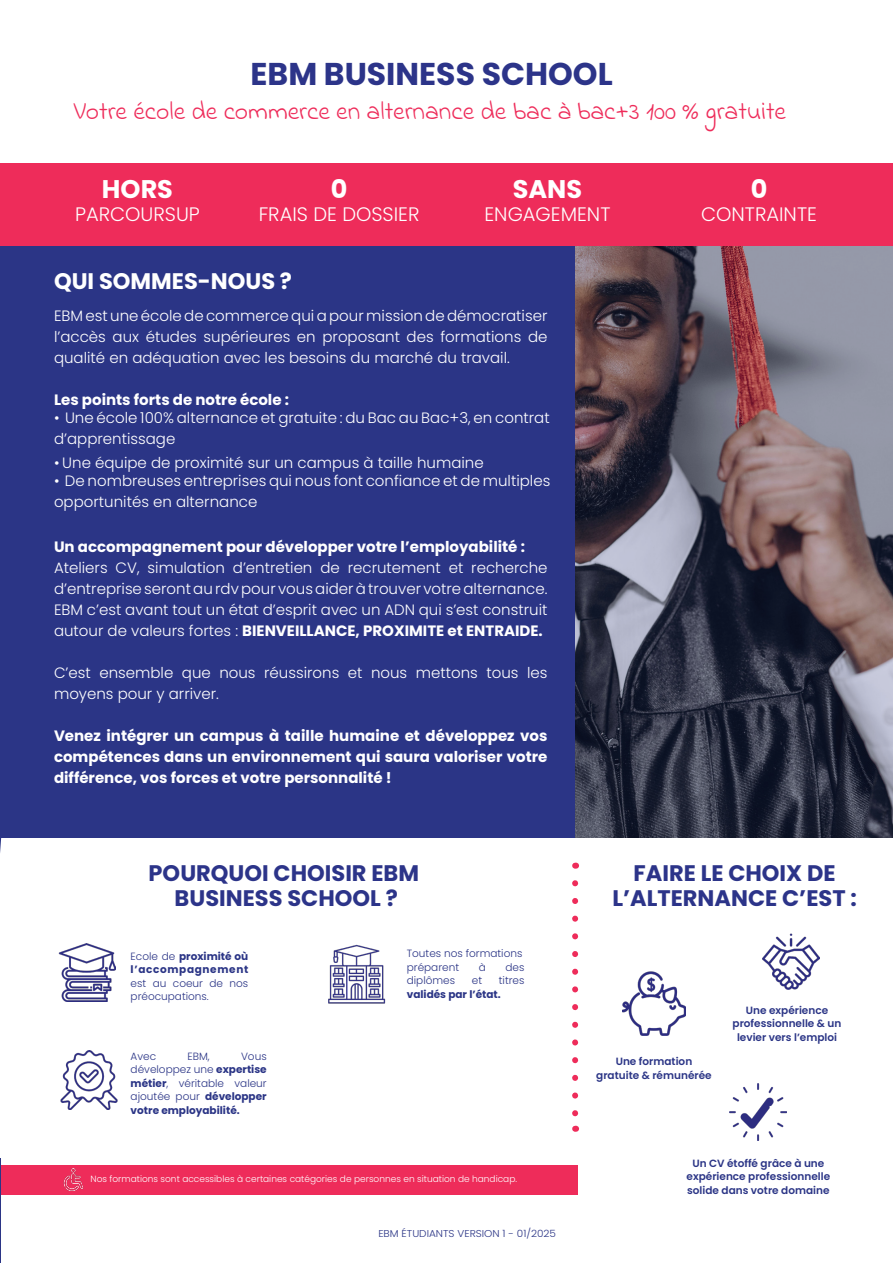
<style>
.page{position:relative;width:893px;height:1263px;background:#fff}
.page>*{position:absolute;margin:0;border:0;box-sizing:border-box;transform-origin:0 0}
.t1{font:700 31.5px "Poppins";color:#2c3489}
.t2{font:25.5px "Indie Flower";color:#ee2c5a}
.t3{font:700 25.5px "Poppins";color:#fff}
.t4{font:700 22.5px/25.5px "Poppins";color:#2c3489;text-align:center}
.t5{font:700 22.5px "Poppins";color:#fff}
.t6{font:300 19.5px "Poppins";color:#fff}
.t7{font:300 15px/21px "Poppins";color:#fff}
.t8{font:700 15px/21px "Poppins";color:#fff;text-align:justify}
.t9{font:300 10.5px/13.5px "Poppins";color:#2b3586;text-align:justify}
.t10{font:600 10.5px/13.5px "Poppins";color:#2b3586;text-align:center}
.t11{font:700 10.5px/13.5px "Poppins";color:#2b3586}
.t12{font:300 10.05px "Poppins";color:#2b3586;scale:1.05 1}
.t13{font:300 9px "Poppins";color:#fff}
.s1{font-weight:700}
.s2{font-weight:300}
</style>
<div class="page">
<div style="left:0;top:246px;width:893px;height:592px;background:#2b3586"></div>
<svg style="left:575px;top:245px;width:318px;height:593px;background:#5c5561"></svg>
<div style="left:0;top:163px;width:893px;height:82px;background:#ee2c5a"></div>
<svg style="left:572px;top:883px;width:6px;height:234px"></svg>
<img style="left:58px;top:943px;width:57px;height:58px">
<img style="left:328px;top:944px;width:58px;height:59px">
<img style="left:60px;top:1051px;width:58px;height:58px">
<div style="left:0;top:1165px;width:577px;height:29px;background:#ee2c5a"></div>
<img style="left:63px;top:1168px;width:21px;height:22px">
<img style="left:730px;top:1084px;width:57px;height:57px">
<img style="left:763px;top:933px;width:56px;height:56px">
<img style="left:622px;top:971px;width:64px;height:64px">
<svg style="left:0;top:838px;width:2px;height:15px"></svg>
<hr style="left:0;top:1158px;width:1px;height:105px;background:#2b3586">
<p class="t1" style="left:251px;top:56px;width:364px">EBM BUSINESS SCHOOL</p>
<p class="t2" style="left:74px;top:91px;width:714px">Votre école de commerce en alternance de bac à bac+3 100 % gratuite</p>
<p class="t3" style="left:102px;top:174px;width:72px">HORS</p>
<p class="t6" style="left:75px;top:203px;width:126px">PARCOURSUP</p>
<p class="t3" style="left:331px;top:174px;width:18px">0</p>
<p class="t6" style="left:259px;top:203px;width:162px">FRAIS DE DOSSIER</p>
<p class="t3" style="left:513px;top:174px;width:71px">SANS</p>
<p class="t6" style="left:484px;top:203px;width:127px">ENGAGEMENT</p>
<p class="t5" style="left:54px;top:268px;width:240px">QUI SOMMES-NOUS ?</p>
<p class="t7" style="left:54px;top:305px;width:495px;text-align:justify">EBM est une école de commerce qui a pour mission de démocratiser l’accès aux études supérieures en proposant des formations de qualité en adéquation avec les besoins du marché du travail.</p>
<p class="t8" style="left:54px;top:389px;width:237px">Les points forts de notre école :</p>
<p class="t7" style="left:54px;top:407px;width:497px">• Une école 100% alternance et gratuite : du Bac au Bac+3, en contrat d’apprentissage</p>
<p class="t7" style="left:54px;top:452px;width:431px">• Une équipe de proximité sur un campus à taille humaine</p>
<p class="t7" style="left:54px;top:470px;width:498px">• De nombreuses entreprises qui nous font confiance et de multiples opportunités en alternance</p>
<p class="t8" style="left:54px;top:536px;width:472px">Un accompagnement pour développer votre l’employabilité :</p>
<p class="t7" style="left:54px;top:557px;width:495px">Ateliers CV, simulation d’entretien de recrutement et recherche d’entreprise seront au rdv pour vous aider à trouver votre alternance.</p>
<p class="t7" style="left:54px;top:599px;width:495px">EBM c’est avant tout un état d’esprit avec un ADN qui s’est construit autour de valeurs fortes : <span class="s1">BIENVEILLANCE, PROXIMITE et ENTRAIDE.</span></p>
<p class="t7" style="left:54px;top:662px;width:495px">C’est ensemble que nous réussirons et nous mettons tous les moyens pour y arriver.</p>
<p class="t8" style="left:54px;top:725px;width:495px">Venez intégrer un campus à taille humaine et développez vos compétences dans un environnement qui saura valoriser votre différence, vos forces et votre personnalité !</p>
<p class="t3" style="left:751px;top:174px;width:18px">0</p>
<p class="t6" style="left:701px;top:203px;width:117px">CONTRAINTE</p>
<p class="t4" style="left:149px;top:860px;width:272px">POURQUOI CHOISIR EBM</p>
<p class="t4" style="left:175px;top:885px;width:225px">BUSINESS SCHOOL ?</p>
<p class="t9" style="left:131px;top:949px;width:119px">Ecole de <span class="s1">proximité où l’accompagnement </span>est au coeur de nos préocupations.</p>
<p class="t9" style="left:407px;top:947px;width:117px">Toutes nos formations</p>
<p class="t9" style="left:407px;top:960px;width:54px">préparent</p>
<p class="t9" style="left:479px;top:960px;width:9px">à</p>
<p class="t9" style="left:505px;top:960px;width:20px">des</p>
<p class="t9" style="left:407px;top:974px;width:50px">diplômes</p>
<p class="t9" style="left:472px;top:974px;width:12px">et</p>
<p class="t11" style="left:407px;top:974px;width:119px;text-indent:92px"><span class="s2">titres </span>validés par l’état.</p>
<p class="t9" style="left:131px;top:1049px;width:27px">Avec</p>
<p class="t9" style="left:188px;top:1049px;width:24px">EBM,</p>
<p class="t9" style="left:131px;top:1049px;width:138px;text-indent:110px">Vous développez une <span class="s1">expertise métier</span>, véritable valeur ajoutée pour <span class="s1">développer votre employabilité.</span></p>
<p class="t13" style="left:91px;top:1174px;width:428px">Nos formations sont accessibles à certaines catégories de personnes en situation de handicap.</p>
<p class="t12" style="left:378px;top:1227px;width:171px">EBM ÉTUDIANTS VERSION 1 - 01/2025</p>
<p class="t4" style="left:612px;top:860px;width:246px">FAIRE LE CHOIX DE<br>L’ALTERNANCE C’EST :</p>
<p class="t10" style="left:596px;top:1055px;width:117px">Une formation gratuite &amp; rémunérée</p>
<p class="t10" style="left:732px;top:1003px;width:110px">Une expérience professionnelle &amp; un levier vers l’emploi</p>
<p class="t10" style="left:687px;top:1156px;width:145px">Un CV étoffé grâce à une expérience professionnelle solide dans votre domaine</p>
</div>
